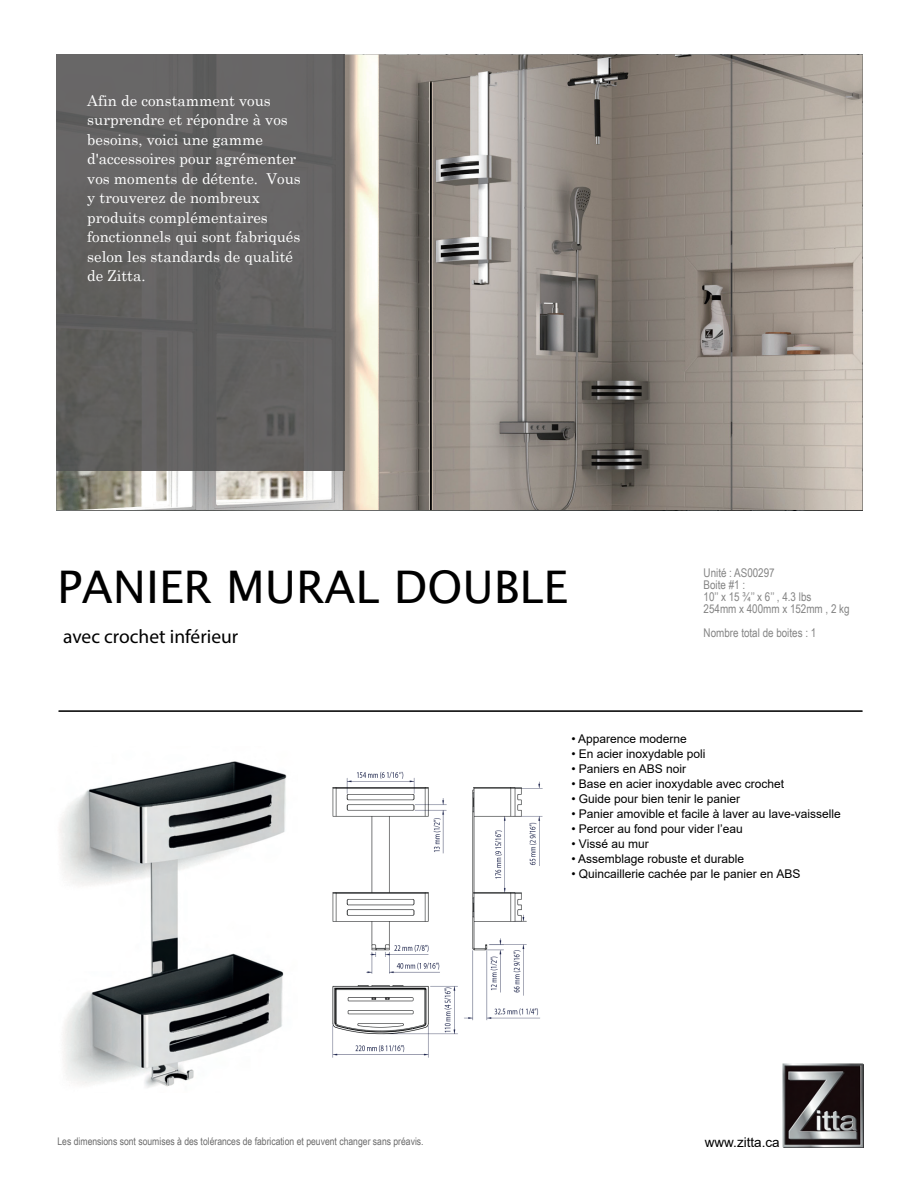
<style>
.page{position:relative;width:918px;height:1188px;background:#fff}
.page>*{position:absolute;margin:0;border:0;box-sizing:border-box;transform-origin:0 0}
.t1{font:45px "Lucida Sans";color:#000}
.t2{font:19.5px "Myriad Pro";color:#000}
.t3{font:15px/19.5px "Century Schoolbook";color:#fff}
.t4{font:13.5px "Arial";color:#000}
.t5{font:12px "Arial";color:#000}
.t6{font:12px/12px "Arial Narrow";color:#848484}
.t7{font:10.5px "Arial Narrow";color:#6b6b6b}
</style>
<div class="page">
<img style="left:56px;top:55px;width:807px;height:455px">
<img style="left:783px;top:1063px;width:80px;height:84px">
<img style="left:59px;top:761px;width:228px;height:327px">
<hr style="left:59px;top:710px;width:804px;height:2px;background:#000">
<img style="left:57px;top:55px;width:287px;height:416px">
<img style="left:332px;top:771px;width:211px;height:287px">
<p class="t3" style="left:87px;top:89px;width:215px">Afin de constamment vous surprendre et répondre à vos besoins, voici une gamme d'accessoires pour agrémenter vos moments de détente. Vous y trouverez de nombreux produits complémentaires fonctionnels qui sont fabriqués selon les standards de qualité de Zitta.</p>
<h1 class="t1" style="left:57px;top:561px;width:512px">PANIER MURAL DOUBLE</h1>
<h2 class="t2" style="left:63px;top:624px;width:177px">avec crochet inférieur</h2>
<p class="t6" style="left:704px;top:566px;width:148px">Unité : AS00297<br>Boite #1 :<br>10’’ x 15 ¾’’ x 6’’ , 4.3 lbs<br>254mm x 400mm x 152mm , 2 kg</p>
<p class="t6" style="left:704px;top:626px;width:114px">Nombre total de boites : 1</p>
<p class="t7" style="left:58px;top:1134px;width:368px">Les dimensions sont soumises à des tolérances de fabrication et peuvent changer sans préavis.</p>
<p class="t5" style="left:571px;top:730px;width:117px">• Apparence moderne</p>
<p class="t5" style="left:571px;top:745px;width:136px">• En acier inoxydable poli</p>
<p class="t5" style="left:571px;top:760px;width:116px">• Paniers en ABS noir</p>
<p class="t5" style="left:571px;top:775px;width:214px">• Base en acier inoxydable avec crochet</p>
<p class="t5" style="left:571px;top:790px;width:170px">• Guide pour bien tenir le panier</p>
<p class="t5" style="left:571px;top:805px;width:271px">• Panier amovible et facile à laver au lave-vaisselle</p>
<p class="t5" style="left:571px;top:820px;width:173px">• Percer au fond pour vider l’eau</p>
<p class="t5" style="left:571px;top:835px;width:79px">• Vissé au mur</p>
<p class="t5" style="left:571px;top:850px;width:174px">• Assemblage robuste et durable</p>
<p class="t5" style="left:571px;top:865px;width:231px">• Quincaillerie cachée par le panier en ABS</p>
<p class="t4" style="left:705px;top:1133px;width:77px">www.zitta.ca</p>
</div>
